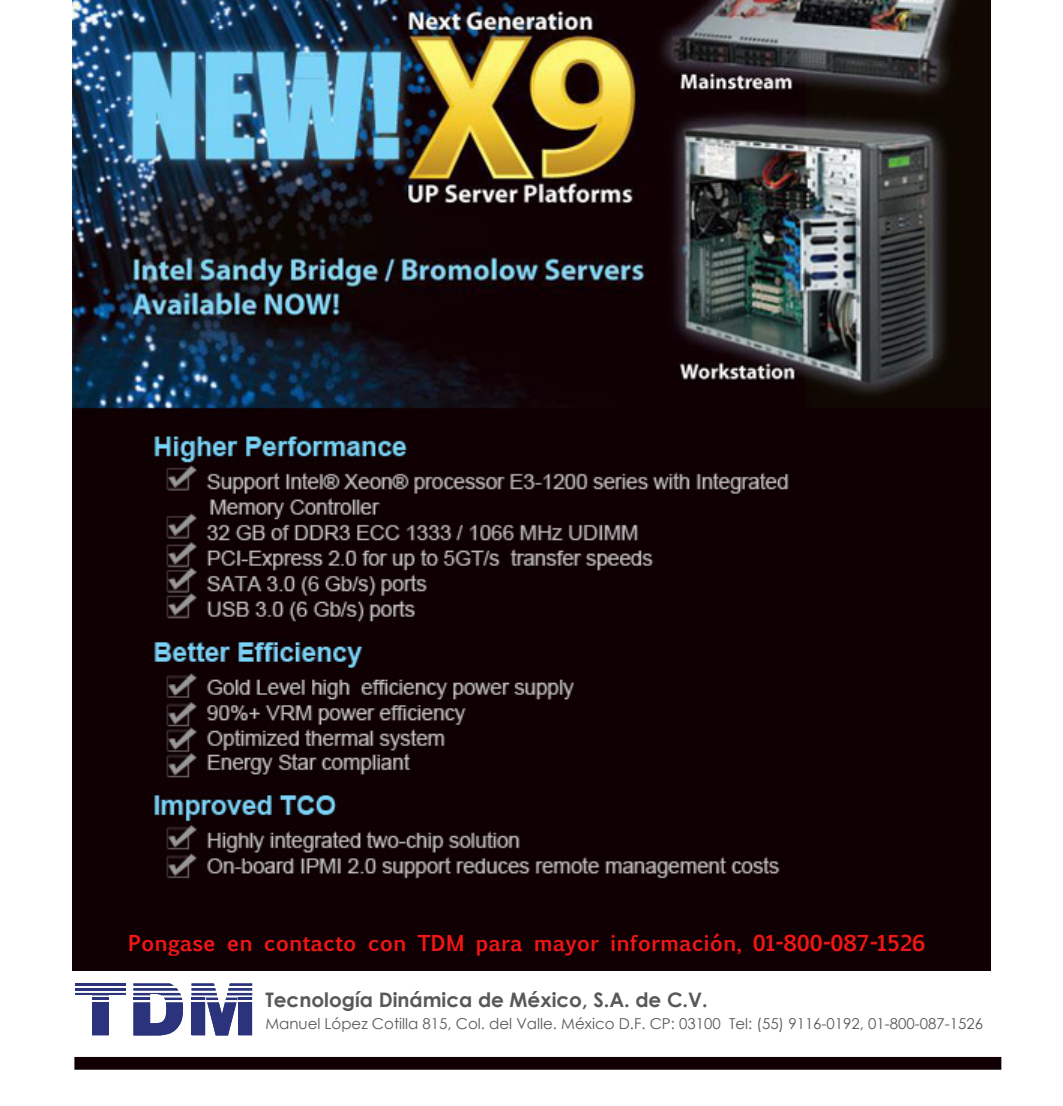
<style>
.page{position:relative;width:1063px;height:1106px;background:#fff}
.page>*{position:absolute;margin:0;border:0;box-sizing:border-box;transform-origin:0 0}
.t1{font:700 21px "Euphemia UCAS";color:#ef1616}
.t2{font:700 19.95px "Century Gothic";color:#58595b}
.t3{font:15px "Century Gothic";color:#58595b}
</style>
<div class="page">
<img style="left:72px;top:0;width:918px;height:971px">
<svg style="left:75px;top:983px;width:51px;height:13px"></svg>
<hr style="left:92px;top:997px;width:17px;height:3px;background:#2b337d">
<div style="left:92px;top:1002px;width:17px;height:33px;background:#2b337d"></div>
<svg style="left:134px;top:983px;width:49px;height:52px"></svg>
<svg style="left:192px;top:983px;width:60px;height:52px"></svg>
<div style="left:239px;top:1002px;width:13px;height:33px;background:#2b337d"></div>
<div style="left:192px;top:1002px;width:13px;height:33px;background:#2b337d"></div>
<div style="left:74px;top:1056px;width:927px;height:13px;background:#100003"></div>
<div style="left:185px;top:904px;width:710px;height:48px;background:#100003"></div>
<h1 class="t1" style="left:128px;top:927px;width:799px">Pongase en contacto con TDM para mayor información, 01-800-087-1526</h1>
<h2 class="t2" style="left:265px;top:987px;width:444px">Tecnología Dinámica de México, S.A. de C.V.</h2>
<p class="t3" style="left:265px;top:1014px;width:719px">Manuel López Cotilla 815, Col. del Valle. México D.F. CP: 03100 Tel: (55) 9116-0192, 01-800-087-1526</p>
</div>
